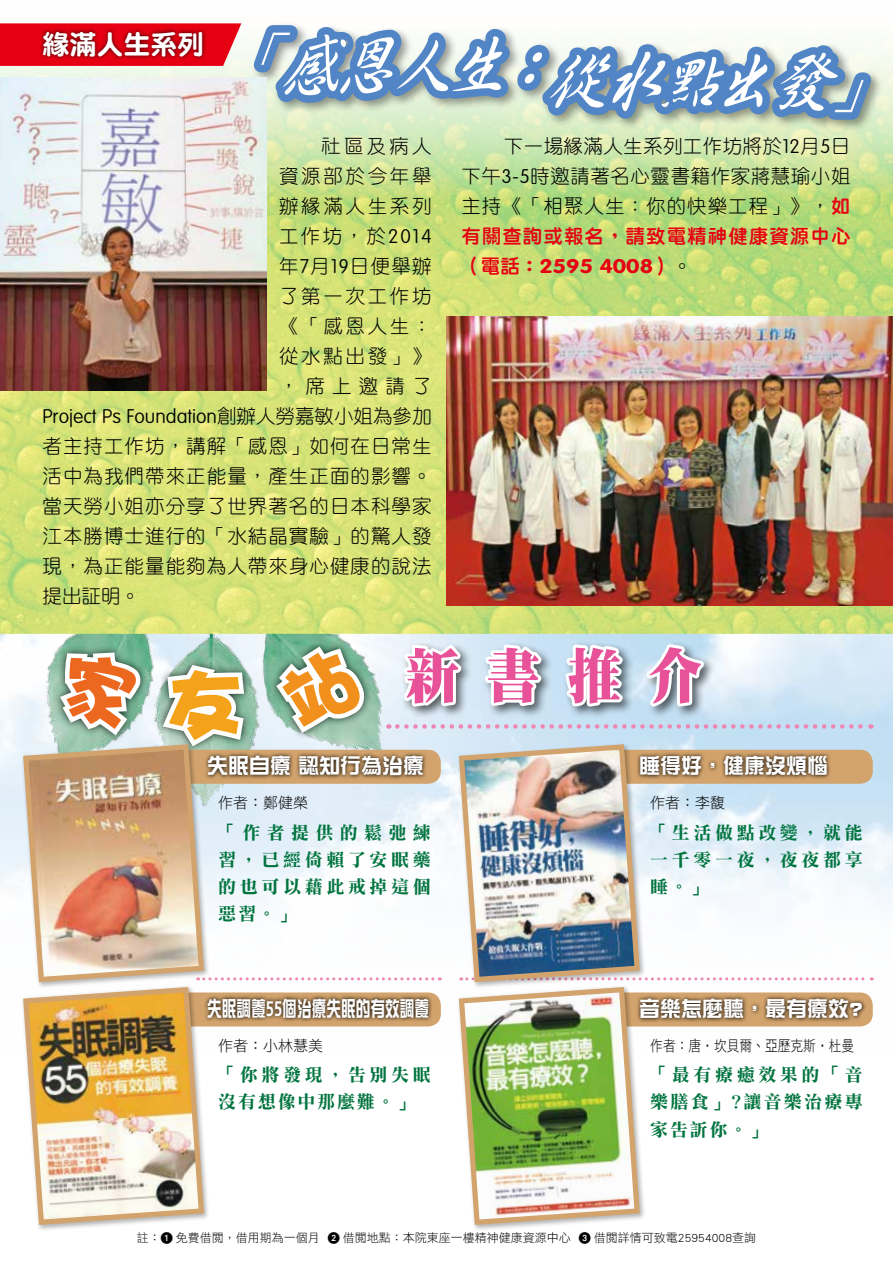
<style>
.page{position:relative;width:893px;height:1263px;background:#fff}
.page>*{position:absolute;margin:0;border:0;box-sizing:border-box;transform-origin:0 0}
.t1{font:italic 69px "DF Xing Shu Std W5";color:#fff;scale:.9 1}
.t2{font:60px "DF Ming Std W12";color:#e85298;scale:.9 1}
.t3{font:27px "DF Yuan Std W9";color:#fff}
.t4{font:21px "DF Zong Yi Std W7";color:#fff}
.t5{font:21px "DF Zong Yi Std W7";color:#fff;scale:.7 1}
.t6{font:19.5px/30px "DF Yuan Std W3";letter-spacing:.055em;color:#000;text-align:justify}
.t7{font:100 19.5px "VAG Rounded";color:#000}
.t8{font:19.5px "DF Yuan Std W8";letter-spacing:.055em;color:#e60012}
.t9{font:700 19.5px "VAG Rounded";color:#e60012;scale:1.2 1}
.t10{font:18px/27px "DF Li Song Std W7";letter-spacing:.2em;color:#00743f;text-align:justify}
.t11{font:18px/27px "DF Li Song Std W7";letter-spacing:.1em;color:#00743f}
.t12{font:15px "DF Li Hei Std W3";color:#000}
.t13{font:15px "DF Li Hei Std W3";color:#000;scale:.85 1}
.t14{font:12px "DF Li Hei Std W3";color:#000}
.s1{font-family:"DF Ming Std W3"}
.s2{font-family:"VAG Rounded";font-weight:100}
.s3{font-family:"DF Yuan Std W3";font-weight:400}
.s4{font-family:"DF Yuan Std W8";color:#e60012}
.s5{font-family:"DF Yuan Std W8";font-weight:400}
.s6{font-family:"DF Yuan Std W3";font-weight:400;color:#000}
.s7{font-family:"Frutiger";font-weight:700}
.s8{font-family:"European Pi One"}
</style>
<div class="page">
<svg style="left:0;top:47px;width:893px;height:586px;background:#cee17a"></svg>
<div style="left:21px;top:985px;width:190px;height:246px;background:#000;opacity:.3"></div>
<div style="left:457px;top:985px;width:189px;height:246px;background:#000;opacity:.3"></div>
<img style="left:18px;top:631px;width:854px;height:594px">
<img style="left:464px;top:992px;width:170px;height:227px">
<svg style="left:0;top:23px;width:240px;height:43px;background:#e71827"></svg>
<svg style="left:240px;top:23px;width:645px;height:152px;background:#adc8c4"></svg>
<div style="left:39px;top:27px;width:168px;height:34px;background:#000;opacity:.75"></div>
<img style="left:446px;top:317px;width:447px;height:289px">
<img style="left:0;top:77px;width:266px;height:313px">
<h3 class="t3" style="left:43px;top:29px;width:164px">緣滿人生系列</h3>
<h1 class="t1" style="left:221px;top:35px;width:769px"><span class="s1">「</span>感恩人生：從水點出發<span class="s1">」</span></h1>
<p class="t6" style="left:279px;top:131px;width:154px;text-indent:43px">社區及病人資源部於今年舉辦緣滿人生系列工作坊，於<span class="s2">2014</span>年<span class="s2">7</span>月<span class="s2">19</span>日便舉辦了第一次工作坊《「感恩人生：從水點出發」》，席上邀請了</p>
<p class="t7" style="left:43px;top:405px;width:391px">Project Ps Foundation<span class="s3">創辦人勞嘉敏小姐為參加</span></p>
<p class="t6" style="left:43px;top:431px;width:391px">者主持工作坊，講解「感恩」如何在日常生活中為我們帶來正能量，產生正面的影響。當天勞小姐亦分享了世界著名的日本科學家江本勝博士進行的「水結晶實驗」的驚人發現，為正能量能夠為人帶來身心健康的說法提出証明。</p>
<p class="t6" style="left:461px;top:131px;width:391px;text-indent:43px">下一場緣滿人生系列工作坊將於<span class="s2">12</span>月<span class="s2">5</span>日下午<span class="s2">3-5</span>時邀請著名心靈書籍作家蔣慧瑜小姐主持《「相聚人生：你的快樂工程」》，<span class="s4">如</span></p>
<p class="t8" style="left:461px;top:225px;width:391px">有關查詢或報名，請致電精神健康資源中心</p>
<p class="t9" style="left:461px;top:255px;width:194px"><span class="s5">（電話：</span>2595 4008<span class="s5">）</span><span class="s6">。</span></p>
<h2 class="t2" style="left:405px;top:643px;width:331px">新書推介</h2>
<p class="t4" style="left:207px;top:754px;width:218px">失眠自療 認知行為治療</p>
<p class="t12" style="left:218px;top:794px;width:91px">作者：鄭健榮</p>
<p class="t10" style="left:218px;top:818px;width:214px">「作者提供的鬆弛練習，已經倚賴了安眠藥的也可以藉此戒掉這個惡習。」</p>
<p class="t5" style="left:207px;top:997px;width:319px">失眠調養<span class="s7">55</span>個治療失眠的有效調養</p>
<p class="t12" style="left:218px;top:1037px;width:106px">作者：小林慧美</p>
<p class="t11" style="left:218px;top:1061px;width:214px">「你將發現，告別失眠沒有想像中那麼難。」</p>
<p class="t4" style="left:639px;top:754px;width:191px">睡得好，健康沒煩惱</p>
<p class="t12" style="left:650px;top:794px;width:76px">作者：李馥</p>
<p class="t10" style="left:650px;top:818px;width:214px">「生活做點改變，就能一千零一夜，夜夜都享睡。」</p>
<p class="t4" style="left:639px;top:997px;width:226px">音樂怎麼聽，最有療效?</p>
<p class="t13" style="left:650px;top:1037px;width:241px">作者：唐‧坎貝爾、亞歷克斯‧杜曼</p>
<p class="t10" style="left:650px;top:1061px;width:214px">「最有療癒效果的「音樂膳食」?讓音樂治療專家告訢你。」</p>
<p class="t14" style="left:137px;top:1231px;width:621px">註：<span class="s8">1</span> 免費借閱，借用期為一個月 <span class="s8">2</span> 借閱地點：本院東座一樓精神健康資源中心 <span class="s8">3</span> 借閱詳情可致電25954008查詢</p>
</div>
